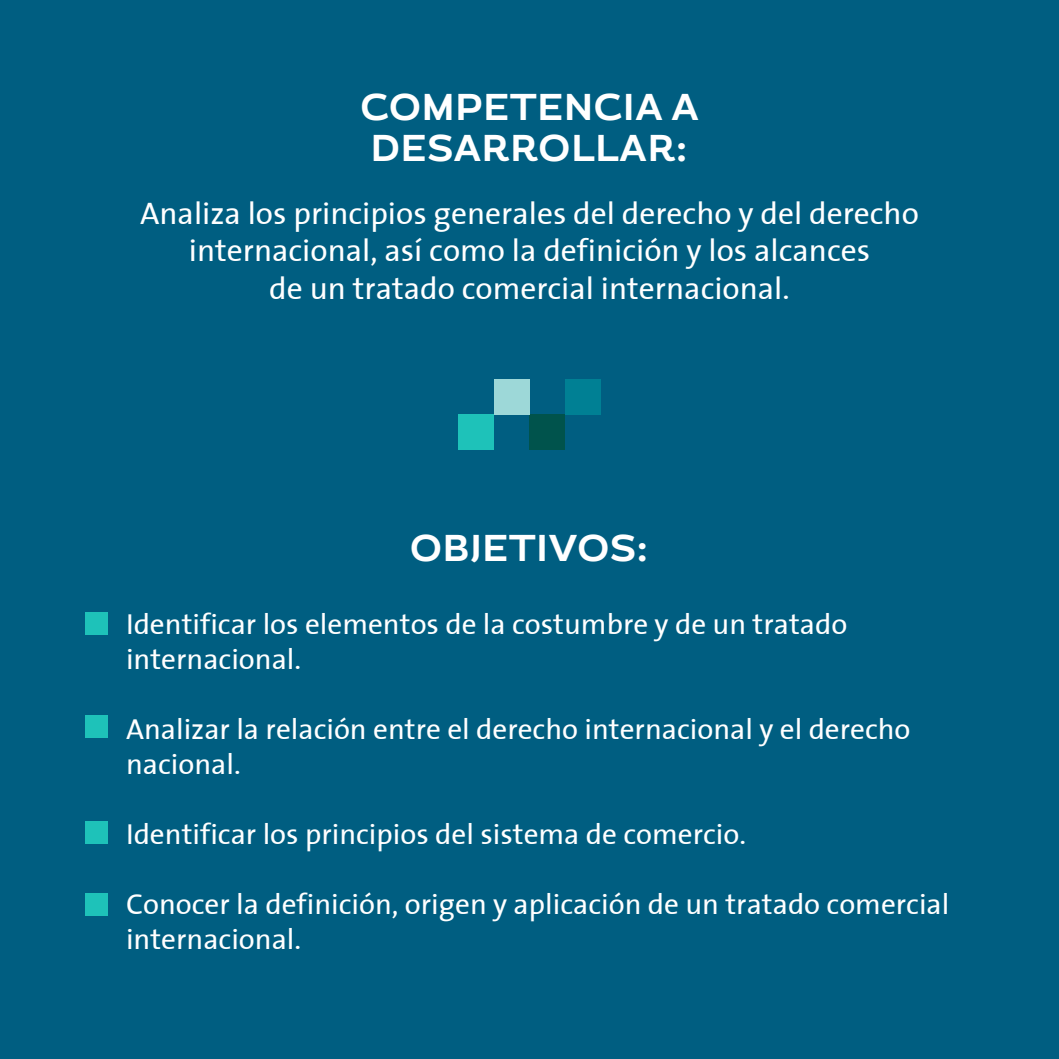
<style>
.page{position:relative;width:1059px;height:1059px;background:#005e81}
.page>*{position:absolute;margin:0;border:0;box-sizing:border-box;transform-origin:0 0}
.t1{font:700 37.35px/41.4px "Magallanes";letter-spacing:.025em;color:#fff}
.t2{font:31.5px/37.8px "The Sans";color:#fff;text-align:center}
.t3{font:29.25px/35.1px "The Sans";color:#fff}
</style>
<div class="page">
<div style="left:565px;top:379px;width:35px;height:36px;background:#008094"></div>
<div style="left:529px;top:415px;width:36px;height:35px;background:#00534c"></div>
<div style="left:494px;top:379px;width:35px;height:36px;background:#9dd8d8"></div>
<div style="left:459px;top:415px;width:35px;height:35px;background:#1ec2b9"></div>
<div style="left:86px;top:612px;width:22px;height:22px;background:#1ec2b9"></div>
<div style="left:86px;top:716px;width:22px;height:22px;background:#1ec2b9"></div>
<div style="left:86px;top:821px;width:22px;height:23px;background:#1ec2b9"></div>
<div style="left:86px;top:893px;width:22px;height:23px;background:#1ec2b9"></div>
<p class="t1" style="left:360px;top:87px;width:340px">COMPETENCIA A<br>DESARROLLAR:</p>
<p class="t2" style="left:140px;top:193px;width:780px">Analiza los principios generales del derecho y del derecho internacional, así como la definición y los alcances<br>de un tratado comercial internacional.</p>
<p class="t1" style="left:410px;top:529px;width:239px">OBJETIVOS:</p>
<p class="t3" style="left:126px;top:605px;width:723px">Identificar los elementos de la costumbre y de un tratado internacional.</p>
<p class="t3" style="left:126px;top:710px;width:786px">Analizar la relación entre el derecho internacional y el derecho nacional.</p>
<p class="t3" style="left:126px;top:816px;width:621px">Identificar los principios del sistema de comercio.</p>
<p class="t3" style="left:126px;top:886px;width:825px">Conocer la definición, origen y aplicación de un tratado comercial internacional.</p>
</div>
